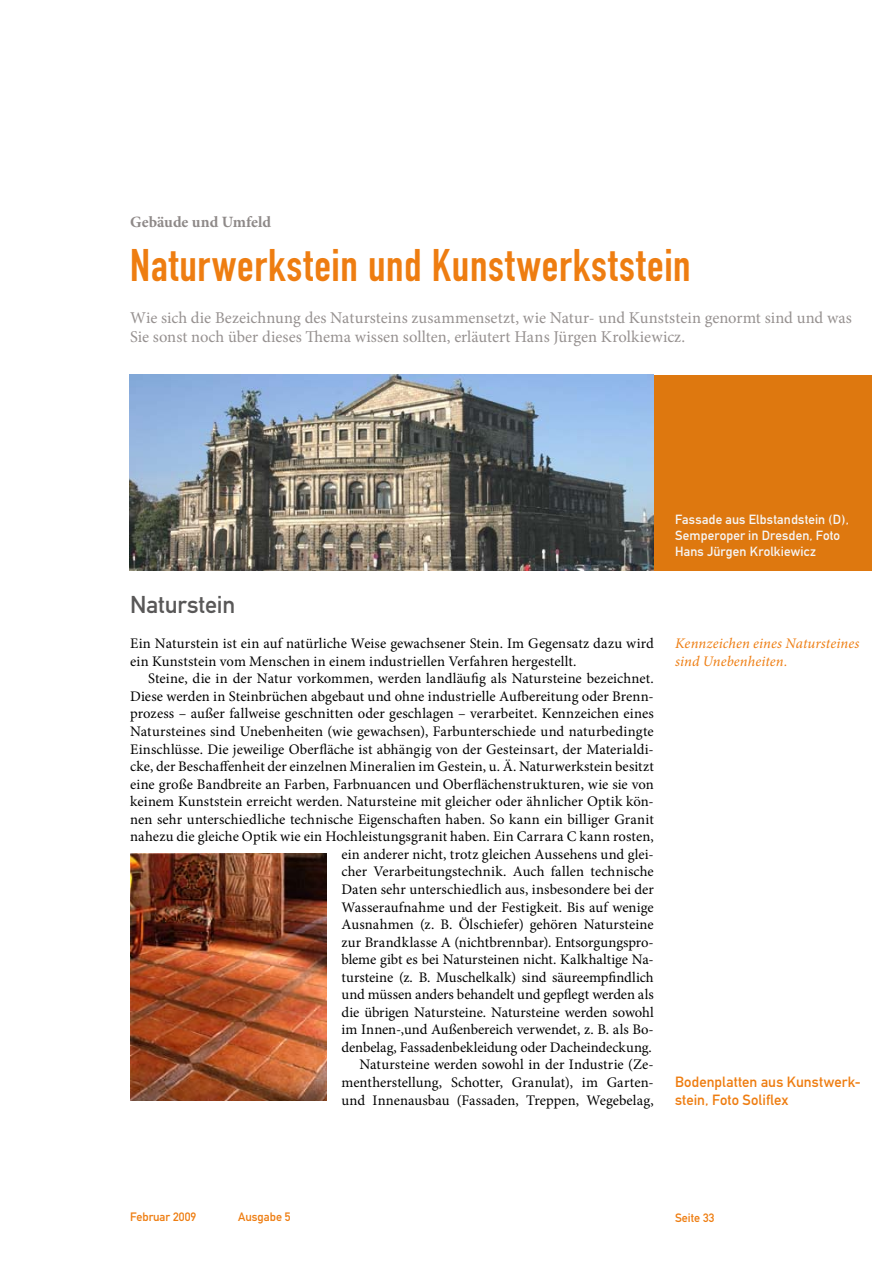
<style>
.page{position:relative;width:893px;height:1263px;background:#fff}
.page>*{position:absolute;margin:0;border:0;box-sizing:border-box;transform-origin:0 0}
.t1{font:45px "DIN Engschrift";letter-spacing:.02em;color:#ee7d11}
.t2{font:24px "DIN Mittelschrift";letter-spacing:-.01em;color:#595858}
.t3{font:16.5px/19.8px "Minion Pro";color:#969190}
.t4{font:700 15.75px "Minion Pro";letter-spacing:-.005em;color:#8e8988}
.t5{font:14.7px/17.5px "Minion Pro";letter-spacing:.005em;color:#000}
.t6{font:italic 14.7px/17.5px "Minion Pro";letter-spacing:.005em;color:#ee7d11}
.t7{font:14.7px/17.5px "DIN Mittelschrift";letter-spacing:.005em;color:#ee7d11}
.t8{font:13.2px/15.8px "DIN Mittelschrift";letter-spacing:.01em;color:#f6f6f6}
.t9{font:12px "DIN Mittelschrift";color:#ee7d11}
</style>
<div class="page">
<div style="left:654px;top:375px;width:218px;height:195px;background:#de780f"></div>
<img style="left:130px;top:854px;width:197px;height:246px">
<img style="left:130px;top:375px;width:524px;height:195px">
<p class="t4" style="left:130px;top:211px;width:142px">Gebäude und Umfeld</p>
<h1 class="t1" style="left:130px;top:239px;width:562px">Naturwerkstein und Kunstwerkststein</h1>
<p class="t3" style="left:130px;top:308px;width:723px">Wie sich die Bezeichnung des Natursteins zusammensetzt, wie Natur- und Kunststein genormt sind und was<br>Sie sonst noch über dieses Thema wissen sollten, erläutert Hans Jürgen Krolkiewicz.</p>
<h2 class="t2" style="left:130px;top:591px;width:107px">Naturstein</h2>
<p class="t5" style="left:130px;top:635px;width:525px">Ein Naturstein ist ein auf natürliche Weise gewachsener Stein. Im Gegensatz dazu wird ein Kunststein vom Menschen in einem industriellen Verfahren hergestellt.</p>
<p class="t5" style="left:130px;top:670px;width:525px;text-align:right">Steine, die in der Natur vorkommen, werden landläufig als Natursteine bezeichnet.<br>Diese werden in Steinbrüchen abgebaut und ohne industrielle Aufbereitung oder Brenn&shy;prozess – außer fallweise geschnitten oder geschlagen – verarbeitet. Kennzeichen eines Natursteines sind Unebenheiten (wie gewachsen), Farbunterschiede und naturbedingte Einschlüsse. Die jeweilige Oberfläche ist abhängig von der Gesteinsart, der Materialdi&shy;cke, der Beschaffenheit der einzelnen Mineralien im Gestein, u. Ä. Naturwerkstein besitzt eine große Bandbreite an Farben, Farbnuancen und Oberflächenstrukturen, wie sie von keinem Kunststein erreicht werden. Natursteine mit gleicher oder ähnlicher Optik kön&shy;nen sehr unterschiedliche technische Eigenschaften haben. So kann ein billiger Granit nahezu die gleiche Optik wie ein Hochleistungsgranit haben. Ein Carrara C kann rosten, ein anderer nicht, trotz gleichen Aussehens und glei-<br>cher Verarbeitungstechnik. Auch fallen technische<br>Daten sehr unterschiedlich aus, insbesondere bei der<br>Wasseraufnahme und der Festigkeit. Bis auf wenige<br>Ausnahmen (z. B. Ölschiefer) gehören Natursteine<br>zur Brandklasse A (nichtbrennbar). Entsorgungspro-<br>bleme gibt es bei Natursteinen nicht. Kalkhaltige Na-<br>tursteine (z. B. Muschelkalk) sind säureempfindlich<br>und müssen anders behandelt und gepflegt werden als<br>die übrigen Natursteine. Natursteine werden sowohl<br>im Innen-,und Außenbereich verwendet, z. B. als Bo-<br>denbelag, Fassadenbekleidung oder Dacheindeckung.<br>Natursteine werden sowohl in der Industrie (Ze-<br>mentherstellung, Schotter, Granulat), im Garten-<br>und Innenausbau (Fassaden, Treppen, Wegebelag,</p>
<p class="t8" style="left:675px;top:512px;width:175px">Fassade aus Elbstandstein (D),<br>Semperoper in Dresden, Foto<br>Hans Jürgen Krolkiewicz</p>
<p class="t6" style="left:675px;top:635px;width:186px">Kennzeichen eines Natursteines sind Unebenheiten.</p>
<p class="t7" style="left:675px;top:1073px;width:187px">Bodenplatten aus Kunstwerk&shy;stein, Foto Soliflex</p>
<p class="t9" style="left:130px;top:1210px;width:68px">Februar 2009</p>
<p class="t9" style="left:238px;top:1210px;width:54px">Ausgabe 5</p>
<p class="t9" style="left:675px;top:1210px;width:41px">Seite 33</p>
</div>
